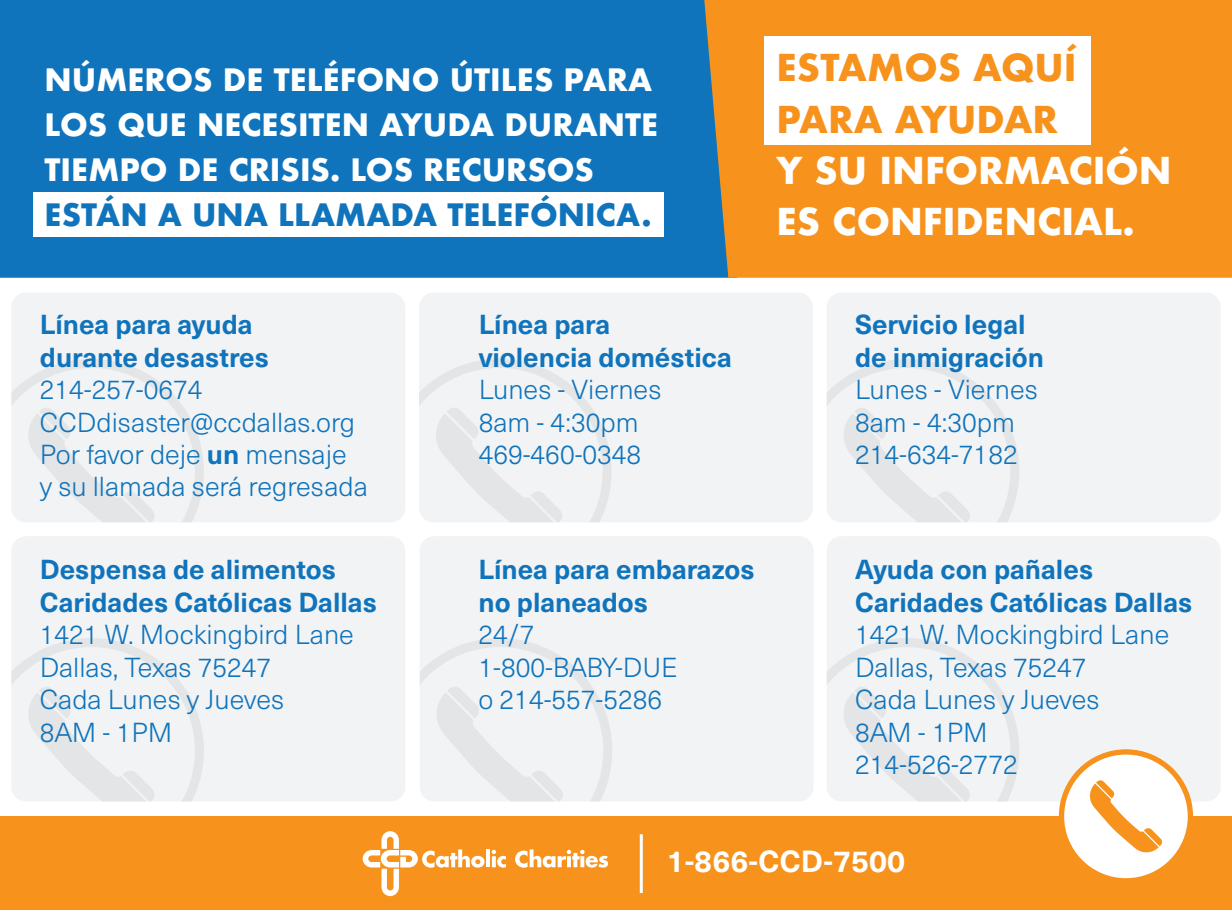
<style>
.page{position:relative;width:1232px;height:910px;background:#fff}
.page>*{position:absolute;margin:0;border:0;box-sizing:border-box;transform-origin:0 0}
.t1{font:700 36px/51px "Futura";color:#fff}
.t2{font:700 36px/51px "Futura";color:#f7931d}
.t3{font:700 30px/45px "Futura";color:#fff}
.t4{font:700 30px "Futura";color:#1074bc}
.t5{font:700 30px "Neue Haas Unica Pro";color:#fff}
.t6{font:300 27px/32.4px "Neue Haas Unica Pro";color:#1074bc}
.t7{font:700 27px/32.4px "Neue Haas Unica Pro";color:#1074bc}
.s1{font-weight:700}
</style>
<div class="page">
<div style="left:0;top:816px;width:1231px;height:93px;background:#f7931d"></div>
<div style="left:0;top:0;width:704px;height:278px;background:#1074bc"></div>
<div style="left:704px;top:0;width:527px;height:278px;background:#f7931d"></div>
<div style="left:33px;top:192px;width:630px;height:44px;background:#fff"></div>
<div style="left:764px;top:37px;width:326px;height:108px;background:#fff"></div>
<div style="left:826px;top:292px;width:394px;height:230px;background:#f2f3f4;border-radius:15px"></div>
<svg style="left:826px;top:359px;width:193px;height:163px"></svg>
<div style="left:419px;top:292px;width:393px;height:230px;background:#f2f3f4;border-radius:15px"></div>
<svg style="left:419px;top:359px;width:192px;height:163px"></svg>
<div style="left:11px;top:292px;width:394px;height:230px;background:#f2f3f4;border-radius:15px"></div>
<svg style="left:12px;top:359px;width:192px;height:163px"></svg>
<div style="left:826px;top:536px;width:394px;height:265px;background:#f2f3f4;border-radius:15px"></div>
<svg style="left:826px;top:638px;width:193px;height:163px"></svg>
<div style="left:419px;top:536px;width:394px;height:265px;background:#f2f3f4;border-radius:15px"></div>
<svg style="left:419px;top:638px;width:193px;height:163px"></svg>
<div style="left:11px;top:536px;width:394px;height:265px;background:#f2f3f4;border-radius:15px"></div>
<svg style="left:12px;top:638px;width:192px;height:163px"></svg>
<div style="left:1061px;top:751px;width:129px;height:129px;background:#fff;border-radius:50%"></div>
<div style="left:1058px;top:749px;width:134px;height:134px;border:5px solid #f7931d;border-radius:50%"></div>
<svg style="left:1090px;top:780px;width:72px;height:73px"></svg>
<hr style="left:486px;top:849px;width:3px;height:18px;background:#fff">
<svg style="left:491px;top:849px;width:15px;height:18px"></svg>
<svg style="left:515px;top:849px;width:93px;height:18px"></svg>
<svg style="left:362px;top:831px;width:122px;height:65px"></svg>
<hr style="left:639px;top:834px;width:3px;height:58px;background:#fff">
<p class="t3" style="left:45px;top:57px;width:615px">NÚMEROS DE TELÉFONO ÚTILES PARA<br>LOS QUE NECESITEN AYUDA DURANTE<br>TIEMPO DE CRISIS. LOS RECURSOS</p>
<p class="t4" style="left:45px;top:193px;width:608px">ESTÁN A UNA LLAMADA TELEFÓNICA.</p>
<h1 class="t2" style="left:776px;top:42px;width:302px">ESTAMOS AQUÍ<br>PARA AYUDAR</h1>
<h1 class="t1" style="left:776px;top:144px;width:397px">Y SU INFORMACIÓN<br>ES CONFIDENCIAL.</h1>
<p class="t7" style="left:40px;top:309px;width:231px">Línea para ayuda durante desastres</p>
<p class="t6" style="left:40px;top:374px;width:329px">214-257-0674<br>CCDdisaster@ccdallas.org<br>Por favor deje <span class="s1">un</span> mensaje<br>y su llamada será regresada</p>
<p class="t7" style="left:40px;top:554px;width:338px">Despensa de alimentos<br>Caridades Católicas Dallas</p>
<p class="t6" style="left:40px;top:619px;width:315px">1421 W. Mockingbird Lane<br>Dallas, Texas 75247<br>Cada Lunes y Jueves<br>8AM - 1PM</p>
<p class="t7" style="left:478px;top:309px;width:254px">Línea para<br>violencia doméstica</p>
<p class="t6" style="left:478px;top:374px;width:184px">Lunes - Viernes<br>8am - 4:30pm<br>469-460-0348</p>
<p class="t7" style="left:478px;top:554px;width:278px">Línea para embarazos no planeados</p>
<p class="t6" style="left:478px;top:619px;width:201px">24/7<br>1-800-BABY-DUE o 214-557-5286</p>
<p class="t7" style="left:855px;top:309px;width:190px">Servicio legal de inmigración</p>
<p class="t6" style="left:855px;top:374px;width:184px">Lunes - Viernes<br>8am - 4:30pm<br>214-634-7182</p>
<p class="t7" style="left:855px;top:554px;width:338px">Ayuda con pañales<br>Caridades Católicas Dallas</p>
<p class="t6" style="left:855px;top:619px;width:315px">1421 W. Mockingbird Lane<br>Dallas, Texas 75247<br>Cada Lunes y Jueves<br>8AM - 1PM<br>214-526-2772</p>
<p class="t5" style="left:666px;top:843px;width:240px">1-866-CCD-7500</p>
</div>
